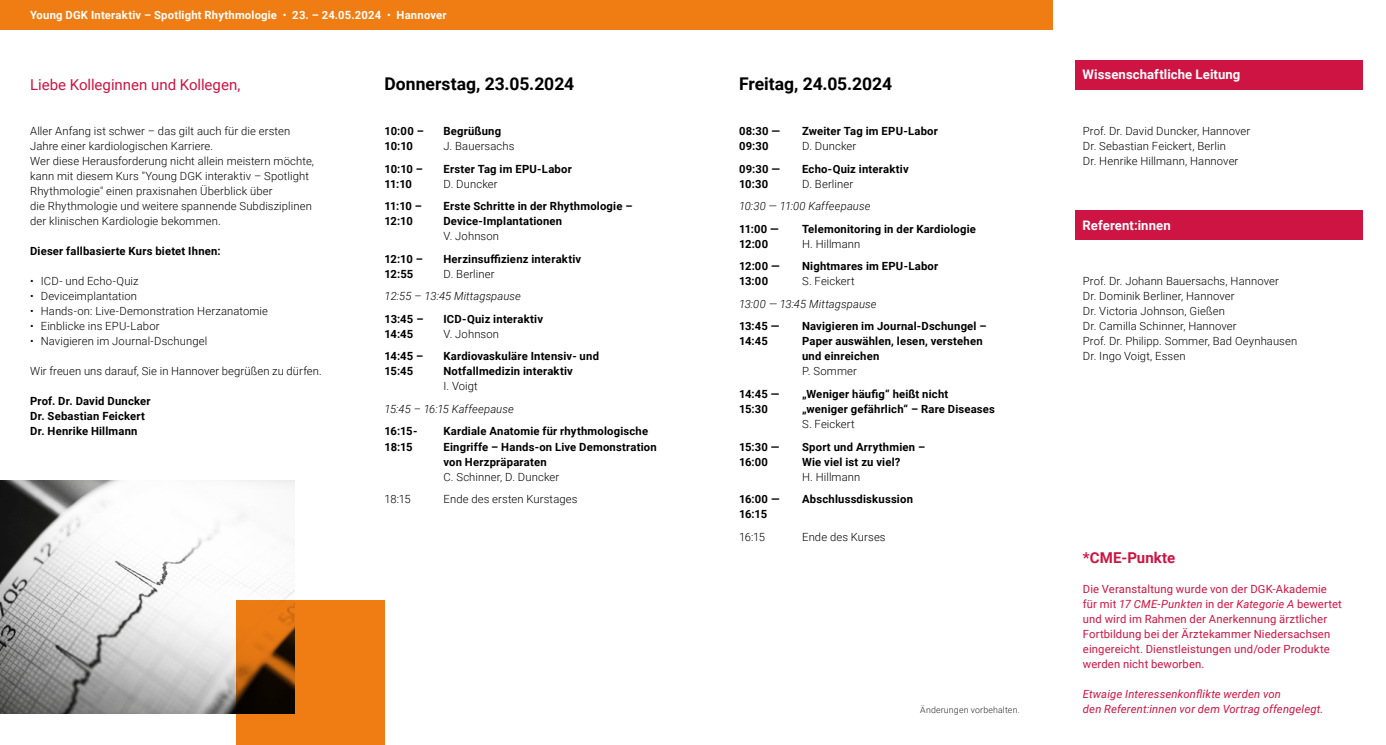
<style>
.page{position:relative;width:1386px;height:745px;background:#fff}
.page>*{position:absolute;margin:0;border:0;box-sizing:border-box;transform-origin:0 0}
.t1{font:700 17.5px "Roboto";color:#000}
.t2{font:15px "Roboto";color:#ce1442}
.t3{font:700 15px "Roboto";letter-spacing:.005em;color:#ce1442}
.t4{font:700 13.12px "Roboto";letter-spacing:.005em;color:#fff}
.t5{font:300 11.25px/15px "Roboto";letter-spacing:.01em;color:#000}
.t6{font:700 11.25px/15px "Roboto";letter-spacing:.015em;color:#000}
.t7{font:11.25px/15px "Roboto";letter-spacing:.015em;color:#ce1442}
.t8{font:italic 300 11.25px "Roboto";letter-spacing:.005em;color:#000}
.t9{font:italic 11.25px/15px "Roboto";letter-spacing:.01em;color:#ce1442}
.t10{font:700 11.25px "Roboto";letter-spacing:.02em;color:#fff}
.t11{font:300 8.75px "Roboto";letter-spacing:.025em;color:#282827}
.s1{font-weight:400}
.s2{font-style:italic}
</style>
<div class="page">
<img style="left:0;top:480px;width:295px;height:232px">
<svg style="left:236px;top:600px;width:148px;height:144px;background:#d06c11"></svg>
<div style="left:0;top:0;width:1052px;height:30px;background:#ef7d14"></div>
<div style="left:1075px;top:60px;width:287px;height:29px;background:#ce1442"></div>
<div style="left:1075px;top:210px;width:287px;height:29px;background:#ce1442"></div>
<p class="t10" style="left:30px;top:7px;width:418px">Young DGK Interaktiv – Spotlight Rhythmologie <span class="s1">•</span> 23. – 24.05.2024 <span class="s1">•</span> Hannover</p>
<h2 class="t2" style="left:30px;top:74px;width:212px">Liebe Kolleginnen und Kollegen,</h2>
<p class="t5" style="left:30px;top:123px;width:285px">Aller Anfang ist schwer – das gilt auch für die ersten Jahre einer kardiologischen Karriere.<br>Wer diese Herausforderung nicht allein meistern möchte, kann mit diesem Kurs "Young DGK interaktiv – Spotlight Rhythmologie" einen praxisnahen Überblick über<br>die Rhythmologie und weitere spannende Subdisziplinen der klinischen Kardiologie bekommen.</p>
<p class="t6" style="left:30px;top:243px;width:192px">Dieser fallbasierte Kurs bietet Ihnen:</p>
<p class="t5" style="left:30px;top:273px;width:110px">• ICD- und Echo-Quiz</p>
<p class="t5" style="left:30px;top:288px;width:108px">• Deviceimplantation</p>
<p class="t5" style="left:30px;top:303px;width:239px">• Hands-on: Live-Demonstration Herzanatomie</p>
<p class="t5" style="left:30px;top:318px;width:131px">• Einblicke ins EPU-Labor</p>
<p class="t5" style="left:30px;top:333px;width:179px">• Navigieren im Journal-Dschungel</p>
<p class="t5" style="left:30px;top:363px;width:293px">Wir freuen uns darauf, Sie in Hannover begrüßen zu dürfen.</p>
<p class="t6" style="left:30px;top:393px;width:122px">Prof. Dr. David Duncker<br>Dr. Sebastian Feickert<br>Dr. Henrike Hillmann</p>
<h1 class="t1" style="left:384px;top:72px;width:191px">Donnerstag, 23.05.2024</h1>
<p class="t6" style="left:384px;top:123px;width:41px">10:00 –<br>10:10</p>
<p class="t6" style="left:443px;top:123px;width:59px">Begrüßung</p>
<p class="t5" style="left:443px;top:138px;width:73px">J. Bauersachs</p>
<p class="t6" style="left:384px;top:161px;width:40px">10:10 –<br>11:10</p>
<p class="t6" style="left:443px;top:161px;width:130px">Erster Tag im EPU-Labor</p>
<p class="t5" style="left:443px;top:176px;width:56px">D. Duncker</p>
<p class="t6" style="left:384px;top:198px;width:39px">11:10 –<br>12:10</p>
<p class="t6" style="left:443px;top:198px;width:190px">Erste Schritte in der Rhythmologie –<br>Device-Implantationen</p>
<p class="t5" style="left:443px;top:228px;width:57px">V. Johnson</p>
<p class="t6" style="left:384px;top:251px;width:40px">12:10 –<br>12:55</p>
<p class="t6" style="left:443px;top:251px;width:139px">Herzinsuffizienz interaktiv</p>
<p class="t5" style="left:443px;top:266px;width:53px">D. Berliner</p>
<p class="t8" style="left:384px;top:288px;width:138px">12:55 – 13:45 Mittagspause</p>
<p class="t6" style="left:384px;top:311px;width:40px">13:45 –<br>14:45</p>
<p class="t6" style="left:443px;top:311px;width:101px">ICD-Quiz interaktiv</p>
<p class="t5" style="left:443px;top:326px;width:57px">V. Johnson</p>
<p class="t6" style="left:384px;top:348px;width:40px">14:45 –<br>15:45</p>
<p class="t6" style="left:443px;top:348px;width:157px">Kardiovaskuläre Intensiv- und<br>Notfallmedizin interaktiv</p>
<p class="t5" style="left:443px;top:378px;width:36px">I. Voigt</p>
<p class="t8" style="left:384px;top:401px;width:131px">15:45 – 16:15 Kaffeepause</p>
<p class="t6" style="left:384px;top:423px;width:34px">16:15-<br>18:15</p>
<p class="t6" style="left:443px;top:423px;width:215px">Kardiale Anatomie für rhythmologische<br>Eingriffe – Hands-on Live Demonstration von Herzpräparaten</p>
<p class="t5" style="left:443px;top:468px;width:117px">C. Schinner, D. Duncker</p>
<p class="t5" style="left:384px;top:491px;width:28px">18:15</p>
<p class="t5" style="left:443px;top:491px;width:135px">Ende des ersten Kurstages</p>
<h1 class="t1" style="left:739px;top:72px;width:155px">Freitag, 24.05.2024</h1>
<p class="t6" style="left:739px;top:123px;width:43px">08:30 —<br>09:30</p>
<p class="t6" style="left:802px;top:123px;width:137px">Zweiter Tag im EPU-Labor</p>
<p class="t5" style="left:802px;top:138px;width:56px">D. Duncker</p>
<p class="t6" style="left:739px;top:161px;width:42px">09:30 —<br>10:30</p>
<p class="t6" style="left:802px;top:161px;width:108px">Echo-Quiz interaktiv</p>
<p class="t5" style="left:802px;top:176px;width:53px">D. Berliner</p>
<p class="t8" style="left:739px;top:198px;width:133px">10:30 — 11:00 Kaffeepause</p>
<p class="t6" style="left:739px;top:221px;width:41px">11:00 —<br>12:00</p>
<p class="t6" style="left:802px;top:221px;width:175px">Telemonitoring in der Kardiologie</p>
<p class="t5" style="left:802px;top:236px;width:60px">H. Hillmann</p>
<p class="t6" style="left:739px;top:258px;width:42px">12:00 —<br>13:00</p>
<p class="t6" style="left:802px;top:258px;width:138px">Nightmares im EPU-Labor</p>
<p class="t5" style="left:802px;top:273px;width:54px">S. Feickert</p>
<p class="t8" style="left:739px;top:296px;width:139px">13:00 — 13:45 Mittagspause</p>
<p class="t6" style="left:739px;top:318px;width:42px">13:45 —<br>14:45</p>
<p class="t6" style="left:802px;top:318px;width:186px">Navigieren im Journal-Dschungel –<br>Paper auswählen, lesen, verstehen und einreichen</p>
<p class="t5" style="left:802px;top:363px;width:56px">P. Sommer</p>
<p class="t6" style="left:739px;top:386px;width:42px">14:45 —<br>15:30</p>
<p class="t6" style="left:802px;top:386px;width:194px">„Weniger häufig“ heißt nicht „weniger gefährlich“ – Rare Diseases</p>
<p class="t5" style="left:802px;top:416px;width:54px">S. Feickert</p>
<p class="t6" style="left:739px;top:438px;width:42px">15:30 —<br>16:00</p>
<p class="t6" style="left:802px;top:438px;width:125px">Sport und Arrythmien –<br>Wie viel ist zu viel?</p>
<p class="t5" style="left:802px;top:468px;width:60px">H. Hillmann</p>
<p class="t6" style="left:739px;top:491px;width:42px">16:00 —<br>16:15</p>
<p class="t6" style="left:802px;top:491px;width:112px">Abschlussdiskussion</p>
<p class="t5" style="left:739px;top:528px;width:28px">16:15</p>
<p class="t5" style="left:802px;top:528px;width:85px">Ende des Kurses</p>
<p class="t11" style="left:920px;top:703px;width:101px">Änderungen vorbehalten.</p>
<p class="t4" style="left:1082px;top:65px;width:159px">Wissenschaftliche Leitung</p>
<p class="t5" style="left:1082px;top:123px;width:169px">Prof. Dr. David Duncker, Hannover<br>Dr. Sebastian Feickert, Berlin<br>Dr. Henrike Hillmann, Hannover</p>
<p class="t4" style="left:1082px;top:215px;width:90px">Referent:innen</p>
<p class="t5" style="left:1082px;top:273px;width:216px">Prof. Dr. Johann Bauersachs, Hannover<br>Dr. Dominik Berliner, Hannover<br>Dr. Victoria Johnson, Gießen<br>Dr. Camilla Schinner, Hannover<br>Prof. Dr. Philipp. Sommer, Bad Oeynhausen<br>Dr. Ingo Voigt, Essen</p>
<h2 class="t3" style="left:1082px;top:546px;width:94px">*CME-Punkte</h2>
<p class="t7" style="left:1082px;top:580px;width:260px">Die Veranstaltung wurde von der DGK-Akademie für mit <span class="s2">17 CME-Punkten</span> in der <span class="s2">Kategorie A</span> bewertet und wird im Rahmen der Anerkennung ärztlicher Fortbildung bei der Ärztekammer Niedersachsen eingereicht. Dienstleistungen und/oder Produkte werden nicht beworben.</p>
<p class="t9" style="left:1082px;top:685px;width:242px">Etwaige Interessenkonflikte werden von<br>den Referent:innen vor dem Vortrag offengelegt.</p>
</div>
